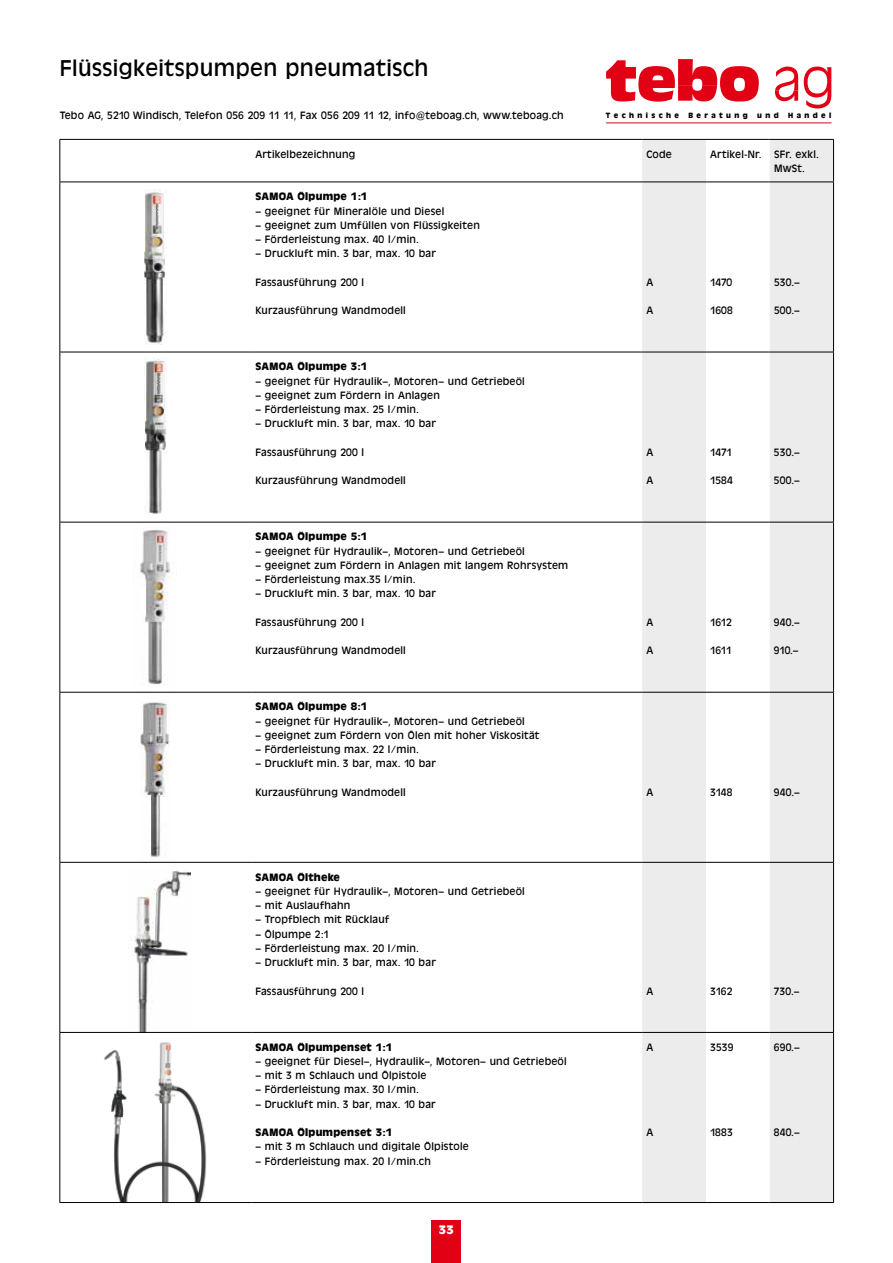
<style>
.page{position:relative;width:893px;height:1263px;background:#fff}
.page>*{position:absolute;margin:0;border:0;box-sizing:border-box;transform-origin:0 0}
.t1{font:22.5px "Antique Olive BQ";letter-spacing:.02em;color:#000}
.t2{font:700 12px "Antique Olive BQ";color:#fff}
.t3{font:10.5px/14.2px "Antique Olive BQ";letter-spacing:.02em;color:#000}
.t4{font:700 10.5px "Antique Olive BQ";letter-spacing:.02em;color:#000}
.t5{font:700 7.5px "Antique Olive BQ";letter-spacing:.455em;color:#000}
</style>
<div class="page">
<div style="left:432px;top:1220px;width:29px;height:43px;background:#e20015"></div>
<svg style="left:804px;top:67px;width:28px;height:42px"></svg>
<svg style="left:775px;top:67px;width:23px;height:34px"></svg>
<svg style="left:606px;top:59px;width:153px;height:43px"></svg>
<hr style="left:606px;top:123px;width:225px;height:1px;background:#e20015">
<img style="left:144px;top:190px;width:22px;height:154px">
<img style="left:104px;top:1042px;width:103px;height:160px">
<img style="left:129px;top:871px;width:61px;height:161px">
<img style="left:141px;top:702px;width:29px;height:155px">
<img style="left:140px;top:528px;width:31px;height:156px">
<img style="left:144px;top:359px;width:22px;height:155px">
<svg style="left:642px;top:140px;width:191px;height:1062px;fill:#ececed"></svg>
<hr style="left:60px;top:140px;width:1px;height:42px;background:#000">
<hr style="left:60px;top:182px;width:191px;height:1px;background:#000">
<hr style="left:60px;top:182px;width:1px;height:170px;background:#000">
<hr style="left:251px;top:182px;width:391px;height:1px;background:#000">
<hr style="left:642px;top:182px;width:64px;height:1px;background:#000">
<hr style="left:706px;top:182px;width:64px;height:1px;background:#000">
<hr style="left:60px;top:352px;width:1px;height:170px;background:#000">
<hr style="left:60px;top:522px;width:191px;height:1px;background:#000">
<hr style="left:60px;top:522px;width:1px;height:170px;background:#000">
<hr style="left:251px;top:522px;width:391px;height:1px;background:#000">
<hr style="left:642px;top:522px;width:64px;height:1px;background:#000">
<hr style="left:706px;top:522px;width:64px;height:1px;background:#000">
<hr style="left:60px;top:692px;width:1px;height:170px;background:#000">
<hr style="left:60px;top:863px;width:1px;height:169px;background:#000">
<hr style="left:60px;top:1033px;width:1px;height:169px;background:#000">
<hr style="left:833px;top:140px;width:1px;height:42px;background:#000">
<hr style="left:770px;top:182px;width:64px;height:1px;background:#000">
<hr style="left:833px;top:182px;width:1px;height:170px;background:#000">
<hr style="left:833px;top:352px;width:1px;height:170px;background:#000">
<hr style="left:770px;top:522px;width:64px;height:1px;background:#000">
<hr style="left:833px;top:522px;width:1px;height:170px;background:#000">
<hr style="left:833px;top:692px;width:1px;height:170px;background:#000">
<hr style="left:833px;top:863px;width:1px;height:169px;background:#000">
<hr style="left:833px;top:1033px;width:1px;height:169px;background:#000">
<hr style="left:60px;top:862px;width:191px;height:1px;background:#000">
<hr style="left:251px;top:862px;width:391px;height:1px;background:#000">
<hr style="left:642px;top:862px;width:64px;height:1px;background:#000">
<hr style="left:706px;top:862px;width:64px;height:1px;background:#000">
<hr style="left:60px;top:1032px;width:191px;height:1px;background:#000">
<hr style="left:251px;top:1032px;width:391px;height:1px;background:#000">
<hr style="left:642px;top:1032px;width:64px;height:1px;background:#000">
<hr style="left:706px;top:1032px;width:64px;height:1px;background:#000">
<hr style="left:60px;top:1202px;width:191px;height:1px;background:#000">
<hr style="left:251px;top:1202px;width:391px;height:1px;background:#000">
<hr style="left:642px;top:1202px;width:64px;height:1px;background:#000">
<hr style="left:706px;top:1202px;width:64px;height:1px;background:#000">
<hr style="left:770px;top:862px;width:64px;height:1px;background:#000">
<hr style="left:770px;top:1032px;width:64px;height:1px;background:#000">
<hr style="left:770px;top:1202px;width:64px;height:1px;background:#000">
<hr style="left:60px;top:352px;width:191px;height:1px;background:#000">
<hr style="left:251px;top:352px;width:391px;height:1px;background:#000">
<hr style="left:642px;top:352px;width:64px;height:1px;background:#000">
<hr style="left:706px;top:352px;width:64px;height:1px;background:#000">
<hr style="left:770px;top:352px;width:64px;height:1px;background:#000">
<hr style="left:60px;top:692px;width:191px;height:1px;background:#000">
<hr style="left:251px;top:692px;width:391px;height:1px;background:#000">
<hr style="left:642px;top:692px;width:64px;height:1px;background:#000">
<hr style="left:706px;top:692px;width:64px;height:1px;background:#000">
<hr style="left:770px;top:692px;width:64px;height:1px;background:#000">
<hr style="left:60px;top:139px;width:191px;height:1px;background:#000">
<hr style="left:251px;top:139px;width:391px;height:1px;background:#000">
<hr style="left:642px;top:139px;width:64px;height:1px;background:#000">
<hr style="left:706px;top:139px;width:64px;height:1px;background:#000">
<hr style="left:770px;top:139px;width:64px;height:1px;background:#000">
<h1 class="t1" style="left:60px;top:57px;width:370px">Flüssigkeitspumpen pneumatisch</h1>
<p class="t3" style="left:60px;top:109px;width:505px">Tebo AG, 5210 Windisch, Telefon 056 209 11 11, Fax 056 209 11 12, info@teboag.ch, www.teboag.ch</p>
<p class="t3" style="left:255px;top:148px;width:102px">Artikelbezeichnung</p>
<p class="t3" style="left:646px;top:148px;width:27px">Code</p>
<p class="t3" style="left:774px;top:148px;width:46px;text-indent:-64px">Artikel-Nr. SFr. exkl.<br>MwSt.</p>
<p class="t4" style="left:255px;top:191px;width:114px">SAMOA Ölpumpe 1:1</p>
<p class="t3" style="left:255px;top:204px;width:190px">– geeignet für Mineralöle und Diesel</p>
<p class="t3" style="left:255px;top:219px;width:226px">– geeignet zum Umfüllen von Flüssigkeiten</p>
<p class="t3" style="left:255px;top:233px;width:165px">– Förderleistung max. 40 l/min.</p>
<p class="t3" style="left:255px;top:247px;width:182px">– Druckluft min. 3 bar, max. 10 bar</p>
<p class="t3" style="left:255px;top:276px;width:110px">Fassausführung 200 l</p>
<p class="t3" style="left:255px;top:304px;width:152px">Kurzausführung Wandmodell</p>
<p class="t5" style="left:606px;top:112px;width:227px">Technische Beratung und Handel</p>
<p class="t3" style="left:774px;top:276px;width:27px">530.–</p>
<p class="t3" style="left:774px;top:304px;width:27px">500.–</p>
<p class="t3" style="left:710px;top:276px;width:23px">1470</p>
<p class="t3" style="left:710px;top:304px;width:24px">1608</p>
<p class="t3" style="left:646px;top:276px;width:8px">A</p>
<p class="t3" style="left:646px;top:304px;width:8px">A</p>
<p class="t4" style="left:255px;top:361px;width:114px">SAMOA Ölpumpe 3:1</p>
<p class="t3" style="left:255px;top:374px;width:271px">– geeignet für Hydraulik–, Motoren– und Getriebeöl</p>
<p class="t3" style="left:255px;top:389px;width:186px">– geeignet zum Fördern in Anlagen</p>
<p class="t3" style="left:255px;top:403px;width:165px">– Förderleistung max. 25 l/min.</p>
<p class="t3" style="left:255px;top:417px;width:182px">– Druckluft min. 3 bar, max. 10 bar</p>
<p class="t3" style="left:255px;top:446px;width:110px">Fassausführung 200 l</p>
<p class="t3" style="left:255px;top:474px;width:152px">Kurzausführung Wandmodell</p>
<p class="t4" style="left:255px;top:531px;width:114px">SAMOA Ölpumpe 5:1</p>
<p class="t3" style="left:255px;top:544px;width:271px">– geeignet für Hydraulik–, Motoren– und Getriebeöl</p>
<p class="t3" style="left:255px;top:559px;width:314px">– geeignet zum Fördern in Anlagen mit langem Rohrsystem</p>
<p class="t3" style="left:255px;top:573px;width:161px">– Förderleistung max.35 l/min.</p>
<p class="t3" style="left:255px;top:587px;width:182px">– Druckluft min. 3 bar, max. 10 bar</p>
<p class="t3" style="left:255px;top:616px;width:110px">Fassausführung 200 l</p>
<p class="t3" style="left:255px;top:644px;width:152px">Kurzausführung Wandmodell</p>
<p class="t3" style="left:646px;top:446px;width:8px">A</p>
<p class="t3" style="left:646px;top:474px;width:8px">A</p>
<p class="t3" style="left:646px;top:616px;width:8px">A</p>
<p class="t3" style="left:646px;top:644px;width:8px">A</p>
<p class="t3" style="left:710px;top:446px;width:23px">1471</p>
<p class="t3" style="left:710px;top:474px;width:24px">1584</p>
<p class="t3" style="left:774px;top:446px;width:27px">530.–</p>
<p class="t3" style="left:774px;top:474px;width:27px">500.–</p>
<p class="t3" style="left:710px;top:616px;width:23px">1612</p>
<p class="t3" style="left:710px;top:644px;width:23px">1611</p>
<p class="t3" style="left:774px;top:616px;width:27px">940.–</p>
<p class="t3" style="left:774px;top:644px;width:26px">910.–</p>
<p class="t4" style="left:255px;top:701px;width:114px">SAMOA Ölpumpe 8:1</p>
<p class="t3" style="left:255px;top:714px;width:271px">– geeignet für Hydraulik–, Motoren– und Getriebeöl</p>
<p class="t3" style="left:255px;top:729px;width:286px">– geeignet zum Fördern von Ölen mit hoher Viskosität</p>
<p class="t3" style="left:255px;top:743px;width:165px">– Förderleistung max. 22 l/min.</p>
<p class="t3" style="left:255px;top:757px;width:182px">– Druckluft min. 3 bar, max. 10 bar</p>
<p class="t3" style="left:255px;top:786px;width:152px">Kurzausführung Wandmodell</p>
<p class="t3" style="left:646px;top:786px;width:8px">A</p>
<p class="t3" style="left:710px;top:786px;width:24px">3148</p>
<p class="t3" style="left:774px;top:786px;width:27px">940.–</p>
<p class="t4" style="left:255px;top:871px;width:86px">SAMOA Öltheke</p>
<p class="t3" style="left:255px;top:884px;width:271px">– geeignet für Hydraulik–, Motoren– und Getriebeöl</p>
<p class="t3" style="left:255px;top:899px;width:97px">– mit Auslaufhahn</p>
<p class="t3" style="left:255px;top:913px;width:136px">– Tropfblech mit Rücklauf</p>
<p class="t3" style="left:255px;top:927px;width:75px">– Ölpumpe 2:1</p>
<p class="t3" style="left:255px;top:941px;width:165px">– Förderleistung max. 20 l/min.</p>
<p class="t3" style="left:255px;top:956px;width:182px">– Druckluft min. 3 bar, max. 10 bar</p>
<p class="t3" style="left:255px;top:984px;width:110px">Fassausführung 200 l</p>
<p class="t3" style="left:646px;top:984px;width:8px">A</p>
<p class="t3" style="left:710px;top:984px;width:24px">3162</p>
<p class="t3" style="left:774px;top:984px;width:27px">730.–</p>
<p class="t4" style="left:255px;top:1041px;width:138px">SAMOA Ölpumpenset 1:1</p>
<p class="t3" style="left:255px;top:1055px;width:313px">– geeignet für Diesel–, Hydraulik–, Motoren– und Getriebeöl</p>
<p class="t3" style="left:255px;top:1069px;width:173px">– mit 3 m Schlauch und Ölpistole</p>
<p class="t3" style="left:255px;top:1083px;width:165px">– Förderleistung max. 30 l/min.</p>
<p class="t3" style="left:255px;top:1097px;width:182px">– Druckluft min. 3 bar, max. 10 bar</p>
<p class="t4" style="left:255px;top:1127px;width:138px">SAMOA Ölpumpenset 3:1</p>
<p class="t3" style="left:255px;top:1140px;width:215px">– mit 3 m Schlauch und digitale Ölpistole</p>
<p class="t3" style="left:255px;top:1154px;width:177px">– Förderleistung max. 20 l/min.ch</p>
<p class="t2" style="left:439px;top:1223px;width:16px">33</p>
<p class="t3" style="left:646px;top:1040px;width:8px">A</p>
<p class="t3" style="left:646px;top:1126px;width:8px">A</p>
<p class="t3" style="left:710px;top:1040px;width:25px">3539</p>
<p class="t3" style="left:710px;top:1126px;width:24px">1883</p>
<p class="t3" style="left:774px;top:1040px;width:27px">690.–</p>
<p class="t3" style="left:774px;top:1126px;width:27px">840.–</p>
</div>
